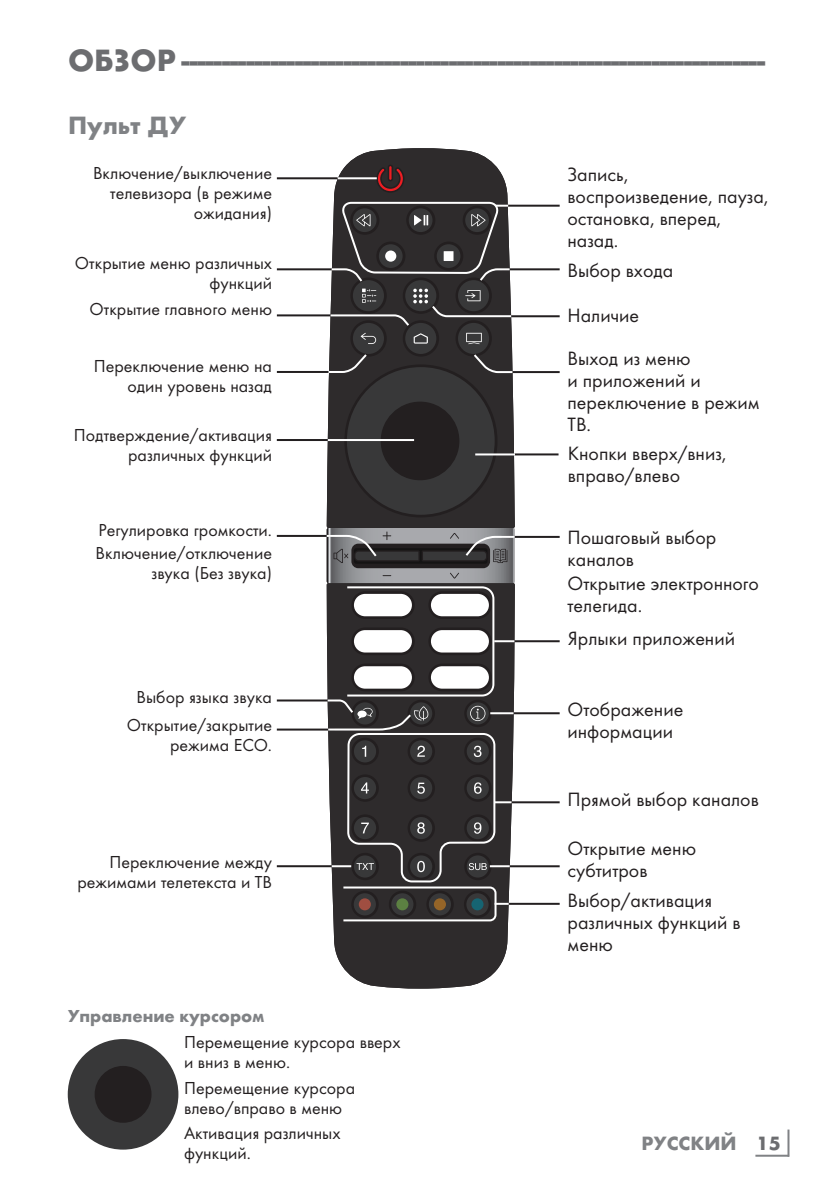
<style>
.page{position:relative;width:840px;height:1191px;background:#fff}
.page>*{position:absolute;margin:0;border:0;box-sizing:border-box;transform-origin:0 0}
.t1{font:700 32px "Futura TOT";color:#6c6d70}
.t2{font:700 26px "Futura TOT";color:#808285}
.t3{font:20px/22px "Futura TOT Boo";color:#231f20}
.t4{font:700 20px "Futura TOT";color:#808285}
.t5{font:18px/20px "Futura TOT Boo";color:#231f20;text-align:right}
.t6{font:700 18px "Futura TOT";color:#808285}
.s1{color:#6c6d70}
</style>
<div class="page">
<hr style="left:787px;top:1129px;width:2px;height:27px;background:#808285">
<hr style="left:755px;top:1154px;width:33px;height:2px;background:#808285">
<div style="left:68px;top:1039px;width:110px;height:110px;background:#383839;border-radius:50%"></div>
<div style="left:95px;top:1066px;width:56px;height:56px;background:#231f20;border-radius:50%"></div>
<svg style="left:333px;top:922px;width:176px;height:66px;background:#434142"></svg>
<svg style="left:326px;top:148px;width:188px;height:380px;background:#403e3f"></svg>
<svg style="left:377px;top:166px;width:25px;height:25px"></svg>
<div style="left:380px;top:401px;width:79px;height:79px;background:#231f20;border-radius:50%"></div>
<hr style="left:337px;top:177px;width:39px;height:2px;background:#fff">
<hr style="left:277px;top:177px;width:60px;height:2px;background:#231f20">
<hr style="left:277px;top:268px;width:57px;height:2px;background:#231f20">
<hr style="left:501px;top:205px;width:58px;height:2px;background:#231f20">
<hr style="left:501px;top:268px;width:58px;height:2px;background:#231f20">
<hr style="left:501px;top:315px;width:58px;height:2px;background:#231f20">
<hr style="left:501px;top:371px;width:58px;height:2px;background:#231f20">
<hr style="left:501px;top:536px;width:58px;height:2px;background:#231f20">
<hr style="left:501px;top:640px;width:58px;height:2px;background:#231f20">
<hr style="left:501px;top:712px;width:58px;height:2px;background:#231f20">
<hr style="left:501px;top:801px;width:58px;height:2px;background:#231f20">
<hr style="left:501px;top:865px;width:58px;height:2px;background:#231f20">
<hr style="left:501px;top:902px;width:58px;height:2px;background:#231f20">
<hr style="left:277px;top:314px;width:57px;height:2px;background:#231f20">
<hr style="left:277px;top:371px;width:57px;height:2px;background:#231f20">
<hr style="left:277px;top:439px;width:57px;height:2px;background:#231f20">
<hr style="left:277px;top:535px;width:57px;height:2px;background:#231f20">
<hr style="left:277px;top:699px;width:57px;height:2px;background:#231f20">
<hr style="left:277px;top:728px;width:57px;height:2px;background:#231f20">
<hr style="left:277px;top:865px;width:57px;height:2px;background:#231f20">
<svg style="left:326px;top:352px;width:42px;height:22px"></svg>
<svg style="left:471px;top:352px;width:43px;height:22px"></svg>
<hr style="left:327px;top:439px;width:87px;height:2px;background:#fff">
<svg style="left:324px;top:528px;width:192px;height:394px"></svg>
<svg style="left:328px;top:201px;width:185px;height:143px;background:#454344"></svg>
<hr style="left:514px;top:453px;width:44px;height:2px;background:#231f20">
<hr style="left:475px;top:453px;width:39px;height:2px;background:#fff">
<h1 class="t1" style="left:68px;top:40px;width:698px">ОБЗОР-------------------------------------------------------------------------</h1>
<h2 class="t2" style="left:68px;top:109px;width:119px">Пульт ДУ</h2>
<p class="t5" style="left:93px;top:163px;width:180px">Включение/выключение телевизора (в режиме ожидания)</p>
<p class="t5" style="left:75px;top:253px;width:198px">Открытие меню различных функций</p>
<p class="t5" style="left:90px;top:299px;width:184px">Открытие главного меню</p>
<p class="t5" style="left:94px;top:356px;width:179px">Переключение меню на один уровень назад</p>
<p class="t5" style="left:74px;top:425px;width:199px">Подтверждение/активация различных функций</p>
<p class="t5" style="left:96px;top:518px;width:178px;line-height:22.8px;text-align:left">Регулировка громкости.<br>Включение/отключение</p>
<p class="t5" style="left:151px;top:563px;width:122px">звука (Без звука)</p>
<p class="t5" style="left:127px;top:683px;width:146px;line-height:27.6px;text-align:center">Выбор языка звука<br>Открытие/закрытие</p>
<p class="t5" style="left:170px;top:734px;width:103px">режима ECO.</p>
<p class="t5" style="left:77px;top:852px;width:196px">Переключение между режимами телетекста и ТВ</p>
<p class="t6" style="left:67px;top:1005px;width:198px">Управление курсором</p>
<p class="t5" style="left:184px;top:1031px;width:218px;text-align:left">Перемещение курсора вверх и вниз в меню.</p>
<p class="t5" style="left:184px;top:1077px;width:172px;text-align:left">Перемещение курсора влево/вправо в меню</p>
<p class="t5" style="left:184px;top:1123px;width:158px;text-align:left">Активация различных функций.</p>
<p class="t3" style="left:567px;top:163px;width:202px">Запись, воспроизведение, пауза, остановка, вперед, назад.</p>
<p class="t3" style="left:567px;top:259px;width:107px">Выбор входа</p>
<p class="t3" style="left:567px;top:304px;width:73px">Наличие</p>
<p class="t3" style="left:567px;top:347px;width:193px">Выход из меню<br>и приложений и переключение в режим<br>ТВ.</p>
<p class="t3" style="left:567px;top:442px;width:160px">Кнопки вверх/вниз, вправо/влево</p>
<p class="t3" style="left:567px;top:526px;width:150px">Пошаговый выбор каналов</p>
<p class="t3" style="left:567px;top:572px;width:193px">Открытие электронного телегида.</p>
<p class="t3" style="left:567px;top:627px;width:169px">Ярлыки приложений</p>
<p class="t3" style="left:567px;top:698px;width:117px">Отображение информации</p>
<p class="t3" style="left:567px;top:787px;width:193px">Прямой выбор каналов</p>
<p class="t3" style="left:567px;top:837px;width:130px">Открытие меню субтитров</p>
<p class="t3" style="left:567px;top:889px;width:174px">Выбор/активация различных функций в меню</p>
<p class="t4" style="left:641px;top:1131px;width:141px">РУССКИЙ <span class="s1">15</span></p>
</div>
